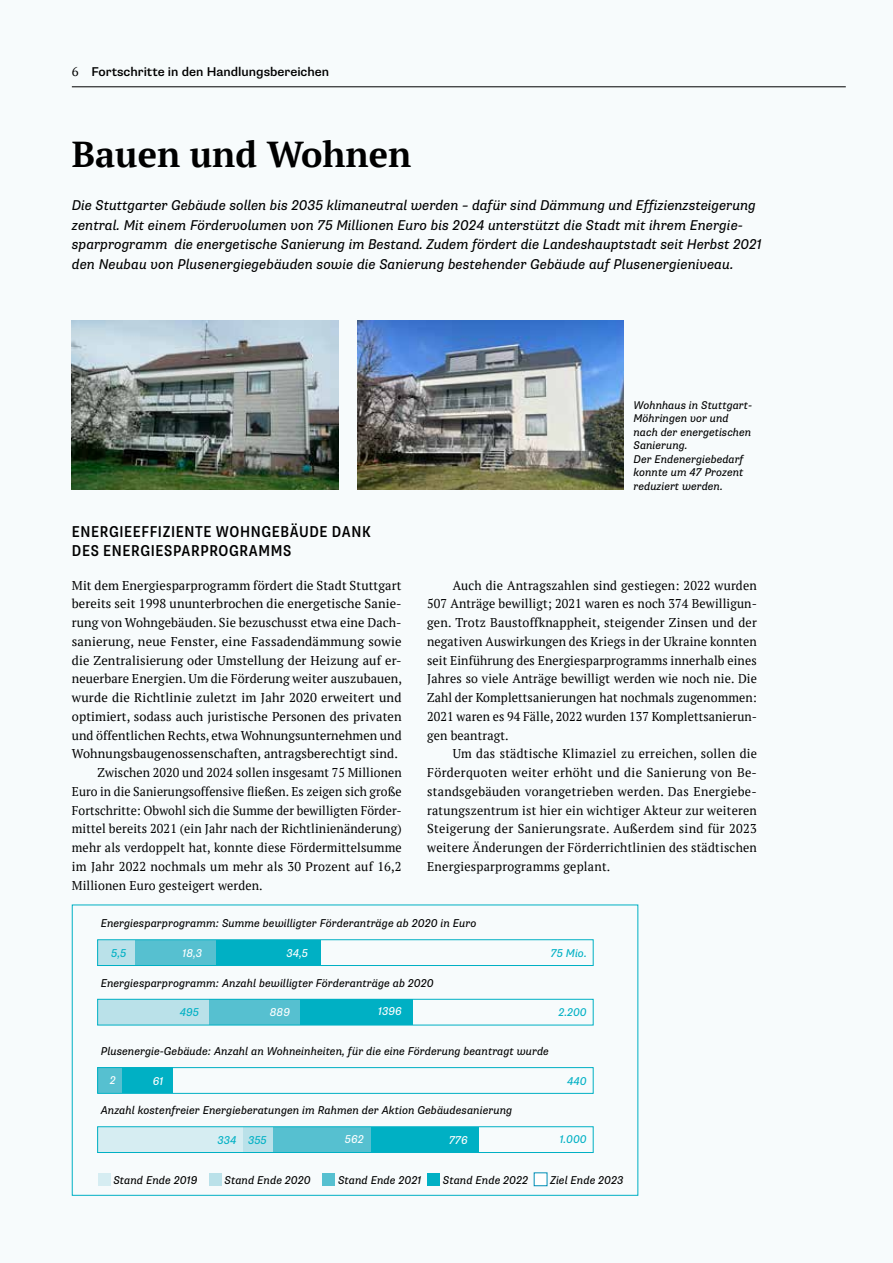
<style>
.page{position:relative;width:893px;height:1263px;background:#f7fbfc}
.page>*{position:absolute;margin:0;border:0;box-sizing:border-box;transform-origin:0 0}
.t1{font:700 36px "PT Serif";color:#000}
.t2{font:500 condensed 15.75px/18.8px "Supria Sans";letter-spacing:.04em;color:#000}
.t3{font:italic 14.25px/19.5px "Supria Sans";letter-spacing:-.005em;color:#000}
.t4{font:12.75px/18.8px "PT Serif";letter-spacing:.01em;color:#000;text-align:justify}
.t5{font:12.75px "PT Serif";letter-spacing:.01em;color:#000;scale:.96 1}
.t6{font:500 12.75px "Supria Sans";color:#000}
.t7{font:italic 11.4px "Supria Sans";color:#000}
.t8{font:italic 11.4px "Supria Sans";color:#fff}
.t9{font:italic 11.4px "Supria Sans";color:#00b0c4}
.t10{font:italic 11.25px/13.5px "Supria Sans";color:#000}
.t11{font:italic 11.25px "Supria Sans";color:#00b0c4}
.t12{font:italic 11.25px "Supria Sans";color:#fff}
.s1{font-family:"PT Serif";font-weight:400}
.s2{font-size:11.25px}
</style>
<div class="page">
<hr style="left:72px;top:87px;width:774px;height:1px;background:#000">
<img style="left:72px;top:321px;width:266px;height:169px">
<img style="left:357px;top:321px;width:267px;height:169px">
<div style="left:72px;top:904px;width:566px;height:292px;border:1px solid #00b0c4"></div>
<div style="left:205px;top:940px;width:116px;height:25px;background:#00b0c4"></div>
<div style="left:98px;top:940px;width:118px;height:25px;background:#56c0d0"></div>
<div style="left:98px;top:940px;width:37px;height:25px;background:#bae1e9"></div>
<div style="left:205px;top:999px;width:207px;height:26px;background:#00b0c4"></div>
<div style="left:98px;top:999px;width:201px;height:26px;background:#56c0d0"></div>
<div style="left:98px;top:999px;width:110px;height:26px;background:#bae1e9"></div>
<div style="left:118px;top:1067px;width:55px;height:26px;background:#00b0c4"></div>
<div style="left:98px;top:1067px;width:24px;height:26px;background:#56c0d0"></div>
<div style="left:296px;top:1127px;width:183px;height:25px;background:#00b0c4"></div>
<div style="left:205px;top:1127px;width:166px;height:25px;background:#56c0d0"></div>
<div style="left:98px;top:1127px;width:175px;height:25px;background:#bae1e9"></div>
<div style="left:98px;top:1127px;width:144px;height:25px;background:#d6edf2"></div>
<div style="left:98px;top:1172px;width:13px;height:13px;background:#d6edf2"></div>
<div style="left:209px;top:1173px;width:13px;height:13px;background:#bae1e9"></div>
<div style="left:322px;top:1173px;width:13px;height:13px;background:#56c0d0"></div>
<div style="left:427px;top:1173px;width:13px;height:13px;background:#00b0c4"></div>
<div style="left:534px;top:1173px;width:13px;height:13px;background:#fff;border:1px solid #008eb6"></div>
<div style="left:97px;top:939px;width:497px;height:27px;border:1px solid #00b0c4"></div>
<div style="left:97px;top:999px;width:497px;height:26px;border:1px solid #00b0c4"></div>
<div style="left:97px;top:1067px;width:497px;height:27px;border:1px solid #00b0c4"></div>
<div style="left:97px;top:1126px;width:497px;height:27px;border:1px solid #00b0c4"></div>
<p class="t6" style="left:72px;top:64px;width:259px"><span class="s1">6</span> Fortschritte in den Handlungsbereichen</p>
<h1 class="t1" style="left:72px;top:131px;width:341px">Bauen und Wohnen</h1>
<p class="t3" style="left:72px;top:196px;width:691px">Die Stuttgarter Gebäude sollen bis 2035 klimaneutral werden – dafür sind Dämmung und Effizienzsteigerung zentral. Mit einem Fördervolumen von 75 Millionen Euro bis 2024 unterstützt die Stadt mit ihrem Energie&shy;sparprogramm die energetische Sanierung im Bestand. Zudem fördert die Landeshauptstadt seit Herbst 2021 den Neubau von Plusenergiegebäuden sowie die Sanierung bestehender Gebäude auf Plusenergieniveau.</p>
<p class="t2" style="left:72px;top:523px;width:300px">ENERGIEEFFIZIENTE WOHNGEBÄUDE DANK<br>DES ENERGIESPARPROGRAMMS</p>
<p class="t10" style="left:634px;top:398px;width:120px">Wohnhaus in Stuttgart-<br>Möhringen vor und nach der energetischen<br>Sanierung.<br>Der Endenergiebedarf konnte um 47 Prozent reduziert werden.</p>
<p class="t4" style="left:427px;top:576px;width:331px;text-indent:26px">Auch die Antragszahlen sind gestiegen: 2022 wurden 507 Anträge bewilligt; 2021 waren es noch 374 Bewilligun&shy;gen. Trotz Baustoffknappheit, steigender Zinsen und der negativen Auswirkungen des Kriegs in der Ukraine konnten seit Einführung des Energiesparprogramms innerhalb eines Jahres so viele Anträge bewilligt werden wie noch nie. Die Zahl der Komplettsanierungen hat nochmals zugenommen:<br>2021 waren es 94 Fälle, 2022 wurden 137 Komplettsanierun&shy;gen beantragt.</p>
<p class="t4" style="left:427px;top:744px;width:331px;text-indent:26px">Um das städtische Klimaziel zu erreichen, sollen die Förderquoten weiter erhöht und die Sanierung von Be&shy;standsgebäuden vorangetrieben werden. Das Energiebe&shy;ratungszentrum ist hier ein wichtiger Akteur zur weiteren Steigerung der Sanierungsrate. Außerdem sind für 2023 weitere Änderungen der Förderrichtlinien des städtischen Energiesparprogramms geplant.</p>
<p class="t4" style="left:72px;top:576px;width:331px">Mit dem Energiesparprogramm fördert die Stadt Stuttgart</p>
<p class="t4" style="left:72px;top:594px;width:331px">bereits seit 1998 ununterbrochen die energetische Sanie-</p>
<p class="t4" style="left:72px;top:613px;width:331px">rung von Wohngebäuden. Sie bezuschusst etwa eine Dach-</p>
<p class="t4" style="left:72px;top:632px;width:331px">sanierung, neue Fenster, eine Fassadendämmung sowie</p>
<p class="t4" style="left:72px;top:651px;width:331px">die Zentralisierung oder Umstellung der Heizung auf er-</p>
<p class="t4" style="left:72px;top:669px;width:332px">neuerbare Energien. Um die Förderung weiter auszubauen,</p>
<p class="t4" style="left:72px;top:688px;width:331px">wurde die Richtlinie zuletzt im Jahr 2020 erweitert und</p>
<p class="t4" style="left:72px;top:707px;width:331px">optimiert, sodass auch juristische Personen des privaten</p>
<p class="t4" style="left:72px;top:726px;width:331px">und öffentlichen Rechts, etwa Wohnungsunternehmen und</p>
<p class="t4" style="left:72px;top:744px;width:328px">Wohnungsbaugenossenschaften, antragsberechtigt sind.</p>
<p class="t4" style="left:97px;top:763px;width:306px">Zwischen 2020 und 2024 sollen insgesamt 75 Millionen</p>
<p class="t5" style="left:72px;top:783px;width:345px">Euro in die Sanierungsoffensive fließen. Es zeigen sich große</p>
<p class="t5" style="left:72px;top:802px;width:345px">Fortschritte: Obwohl sich die Summe der bewilligten Förder-</p>
<p class="t4" style="left:72px;top:819px;width:331px">mittel bereits 2021 (ein Jahr nach der Richtlinienänderung)</p>
<p class="t4" style="left:72px;top:838px;width:331px">mehr als verdoppelt hat, konnte diese Fördermittelsumme</p>
<p class="t4" style="left:72px;top:857px;width:331px">im Jahr 2022 nochmals um mehr als 30 Prozent auf 16,2</p>
<p class="t4" style="left:72px;top:876px;width:192px">Millionen Euro gesteigert werden.</p>
<p class="t7" style="left:101px;top:916px;width:377px">Energiesparprogramm: Summe bewilligter Förderanträge ab 2020 in Euro</p>
<p class="t9" style="left:111px;top:946px;width:17px">5,5</p>
<p class="t8" style="left:182px;top:946px;width:21px">18,3</p>
<p class="t8" style="left:286px;top:946px;width:23px">34,5</p>
<p class="t9" style="left:551px;top:946px;width:38px">75 Mio.</p>
<p class="t7" style="left:101px;top:976px;width:335px">Energiesparprogramm: Anzahl bewilligter Förderanträge ab 2020</p>
<p class="t9" style="left:180px;top:1005px;width:21px">495</p>
<p class="t8" style="left:270px;top:1005px;width:22px">889</p>
<p class="t8" style="left:378px;top:1004px;width:25px">1396</p>
<p class="t11" style="left:558px;top:1005px;width:30px">2.200</p>
<p class="t7" style="left:101px;top:1044px;width:450px">Plusenergie-Gebäude: Anzahl an Wohneinheiten, für die eine Förderung beantragt <span class="s2">wurde</span></p>
<p class="t12" style="left:110px;top:1074px;width:7px">2</p>
<p class="t8" style="left:153px;top:1074px;width:12px">61</p>
<p class="t9" style="left:567px;top:1074px;width:21px">440</p>
<p class="t7" style="left:101px;top:1103px;width:413px">Anzahl kostenfreier Energieberatungen im Rahmen der Aktion Gebäudesanierung</p>
<p class="t9" style="left:217px;top:1133px;width:51px">334 355</p>
<p class="t8" style="left:345px;top:1132px;width:20px">562</p>
<p class="t8" style="left:449px;top:1133px;width:20px">776</p>
<p class="t11" style="left:560px;top:1133px;width:28px">1.000</p>
<p class="t7" style="left:113px;top:1173px;width:85px">Stand Ende 2019</p>
<p class="t7" style="left:225px;top:1173px;width:88px">Stand Ende 2020</p>
<p class="t7" style="left:338px;top:1173px;width:85px">Stand Ende 2021</p>
<p class="t7" style="left:443px;top:1173px;width:87px">Stand Ende 2022</p>
<p class="t7" style="left:550px;top:1173px;width:75px">Ziel Ende 2023</p>
</div>
